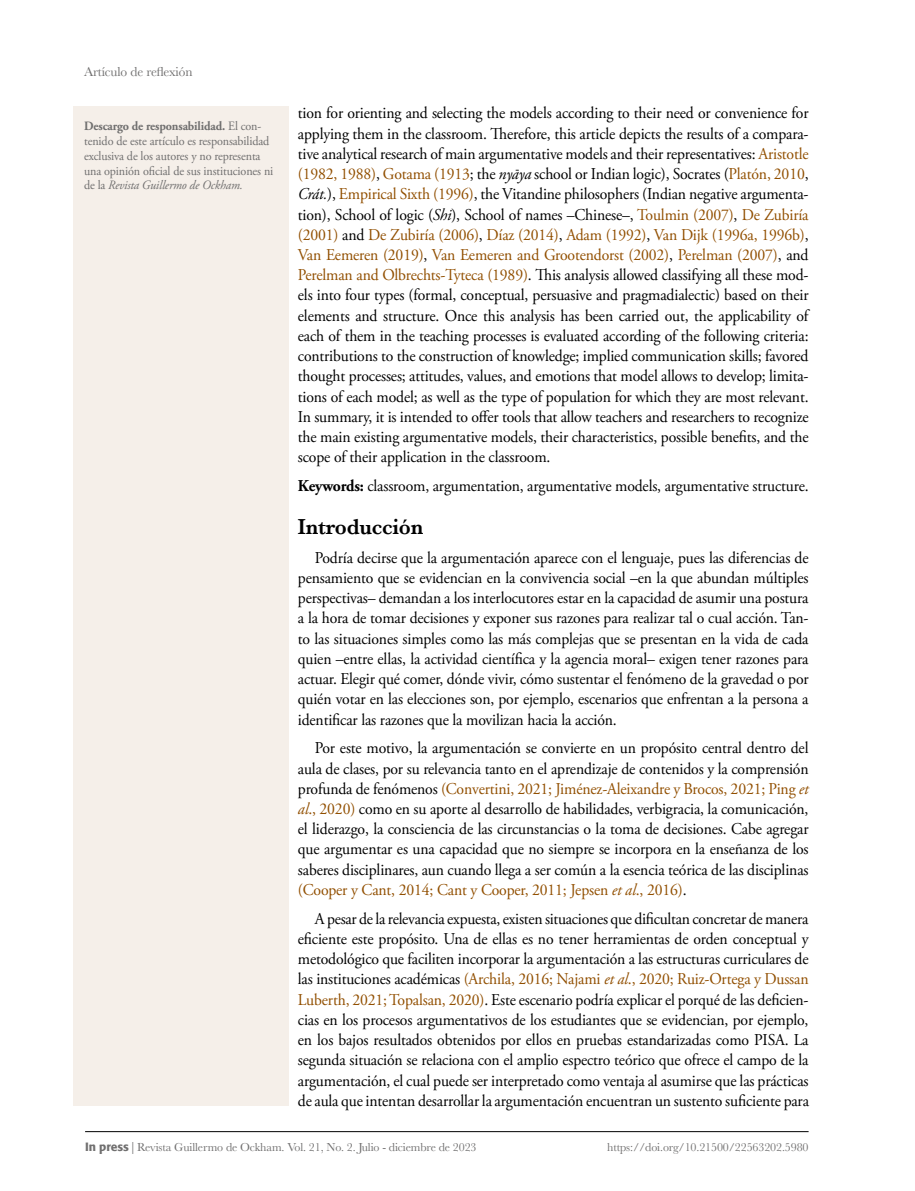
<style>
.page{position:relative;width:915px;height:1191px;background:#fff}
.page>*{position:absolute;margin:0;border:0;box-sizing:border-box;transform-origin:0 0}
.t1{font:600 22.5px "Baskerville";letter-spacing:-.01em;color:#000;scale:.95 1}
.t2{font:16.5px/20.2px "Adobe Garamond Pro";letter-spacing:-.01em;color:#000;text-align:justify;scale:.95 1}
.t3{font:13.5px "Baskerville";letter-spacing:-.01em;color:#706f6f}
.t4{font:12.75px/14.7px "Adobe Garamond Pro";letter-spacing:-.01em;color:#706f6f;scale:.95 1}
.t5{font:12px "Baskerville";letter-spacing:-.01em;color:#706f6f}
.s1{font-weight:700}
.s2{font-style:italic}
.s3{color:#914f00}
.s4{font-style:italic;color:#914f00}
.s5{font-family:"Formata";font-weight:500}
.s6{font-family:"Adobe Garamond Pro"}
</style>
<div class="page">
<hr style="left:85px;top:1131px;width:723px;height:1px;background:#000">
<div style="left:73px;top:106px;width:216px;height:1000px;background:#f5efe9"></div>
<p class="t3" style="left:84px;top:63px;width:110px">Artículo de reflexión</p>
<p class="t4" style="left:84px;top:119px;width:201px"><span class="s1">Descargo de responsabilidad.</span> El con&shy;tenido de este artículo es responsabilidad exclusiva de los autores y no representa una opinión oficial de sus instituciones ni de la <span class="s2">Revista Guillermo de Ockham.</span></p>
<p class="t2" style="left:298px;top:103px;width:539px">tion for orienting and selecting the models according to their need or convenience for applying them in the classroom. Therefore, this article depicts the results of a compara&shy;tive analytical research of main argumentative models and their representatives: <span class="s3">Aristotle (1982, 1988)</span>, <span class="s3">Gotama (1913</span>; the <span class="s2">nyāya</span> school or Indian logic), Socrates (<span class="s3">Platón, 2010</span>, <span class="s2">Crát.</span>), <span class="s3">Empirical Sixth (1996)</span>, the Vitandine philosophers (Indian negative argumenta&shy;tion), School of logic (<span class="s2">Shi</span>), School of names –Chinese–, <span class="s3">Toulmin (2007)</span>, <span class="s3">De Zubiría (2001)</span> and <span class="s3">De Zubiría (2006)</span>, <span class="s3">Díaz (2014)</span>, <span class="s3">Adam (1992)</span>, <span class="s3">Van Dijk (1996a, 1996b)</span>, <span class="s3">Van Eemeren (2019)</span>, <span class="s3">Van Eemeren and Grootendorst (2002)</span>, <span class="s3">Perelman (2007)</span>, and <span class="s3">Perelman and Olbrechts-Tyteca (1989)</span>. This analysis allowed classifying all these mod&shy;els into four types (formal, conceptual, persuasive and pragmadialectic) based on their elements and structure. Once this analysis has been carried out, the applicability of each of them in the teaching processes is evaluated according of the following criteria: contributions to the construction of knowledge; implied communication skills; favored thought processes; attitudes, values, and emotions that model allows to develop; limita&shy;tions of each model; as well as the type of population for which they are most relevant.<br>In summary, it is intended to offer tools that allow teachers and researchers to recognize the main existing argumentative models, their characteristics, possible benefits, and the scope of their application in the classroom.</p>
<p class="t2" style="left:298px;top:476px;width:539px"><span class="s1">Keywords:</span> classroom, argumentation, argumentative models, argumentative structure.</p>
<h1 class="t1" style="left:298px;top:511px;width:134px">Introducción</h1>
<p class="t2" style="left:298px;top:548px;width:539px;text-indent:17px">Podría decirse que la argumentación aparece con el lenguaje, pues las diferencias de pensamiento que se evidencian en la convivencia social –en la que abundan múltiples perspectivas– demandan a los interlocutores estar en la capacidad de asumir una postura a la hora de tomar decisiones y exponer sus razones para realizar tal o cual acción. Tan&shy;to las situaciones simples como las más complejas que se presentan en la vida de cada quien –entre ellas, la actividad científica y la agencia moral– exigen tener razones para actuar. Elegir qué comer, dónde vivir, cómo sustentar el fenómeno de la gravedad o por quién votar en las elecciones son, por ejemplo, escenarios que enfrentan a la persona a identificar las razones que la movilizan hacia la acción.</p>
<p class="t2" style="left:298px;top:738px;width:539px;text-indent:17px">Por este motivo, la argumentación se convierte en un propósito central dentro del aula de clases, por su relevancia tanto en el aprendizaje de contenidos y la comprensión profunda de fenómenos <span class="s3">(Convertini, 2021; Jiménez-Aleixandre y Brocos, 2021; Ping</span> <span class="s4">et al</span><span class="s3">., 2020)</span> como en su aporte al desarrollo de habilidades, verbigracia, la comunicación, el liderazgo, la consciencia de las circunstancias o la toma de decisiones. Cabe agregar que argumentar es una capacidad que no siempre se incorpora en la enseñanza de los saberes disciplinares, aun cuando llega a ser común a la esencia teórica de las disciplinas <span class="s3">(Cooper y Cant, 2014; Cant y Cooper, 2011; Jepsen</span> <span class="s4">et al</span><span class="s3">., 2016)</span>.</p>
<p class="t2" style="left:298px;top:909px;width:539px;text-indent:17px">A pesar de la relevancia expuesta, existen situaciones que dificultan concretar de manera eficiente este propósito. Una de ellas es no tener herramientas de orden conceptual y metodológico que faciliten incorporar la argumentación a las estructuras curriculares de las instituciones académicas <span class="s3">(Archila, 2016; Najami</span> <span class="s4">et al</span><span class="s3">., 2020; Ruiz-Ortega y Dussan Luberth, 2021;Topalsan, 2020)</span>. Este escenario podría explicar el porqué de las deficien&shy;cias en los procesos argumentativos de los estudiantes que se evidencian, por ejemplo, en los bajos resultados obtenidos por ellos en pruebas estandarizadas como PISA. La segunda situación se relaciona con el amplio espectro teórico que ofrece el campo de la argumentación, el cual puede ser interpretado como ventaja al asumirse que las prácticas de aula que intentan desarrollar la argumentación encuentran un sustento suficiente para</p>
<p class="t5" style="left:85px;top:1139px;width:393px"><span class="s5">In press</span> <span class="s6">|</span> Revista Guillermo de Ockham. Vol. 21, No. 2. Julio - diciembre de 2023</p>
<p class="t5" style="left:607px;top:1139px;width:203px">https://doi.org/10.21500/22563202.5980</p>
</div>
